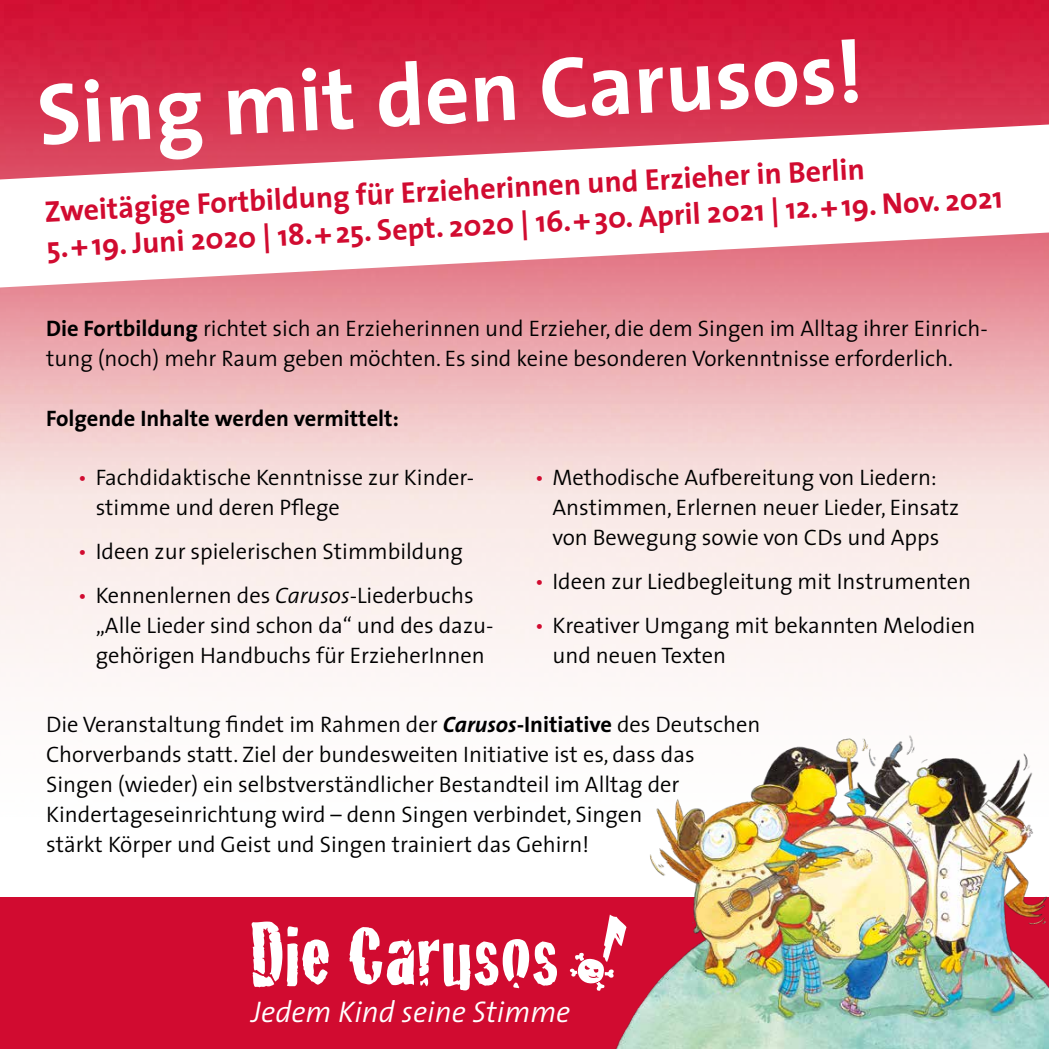
<style>
.page{position:relative;width:1049px;height:1049px;background:#fff}
.page>*{position:absolute;margin:0;border:0;box-sizing:border-box;transform-origin:0 0}
.t1{font:700 87.5px "The Sans";color:#fff}
.t2{font:700 30px/36px "The Sans";color:#d10b30}
.t3{font:italic 300 30px "The Sans";color:#fff}
.t4{font:300 22.5px/30px "The Sans";color:#000}
.t5{font:700 22.5px "The Sans";color:#000}
.s1{font-weight:700}
.s2{color:#d10b30}
.s3{font-style:italic}
.s4{font-weight:700;font-style:italic}
</style>
<div class="page">
<img style="left:0;top:0;width:1049px;height:503px">
<div style="left:0;top:897px;width:1049px;height:152px;background:#d10b30"></div>
<svg style="left:0;top:124px;width:1049px;height:163px"></svg>
<img style="left:568px;top:677px;width:481px;height:372px">
<svg style="left:252px;top:921px;width:77px;height:66px"></svg>
<svg style="left:349px;top:927px;width:208px;height:63px"></svg>
<svg style="left:570px;top:914px;width:56px;height:77px"></svg>
<h1 class="t1" style="left:34px;top:59px;width:828px;rotate:-3deg">Sing mit den Carusos!</h1>
<h2 class="t2" style="left:44px;top:194px;width:959px;rotate:-3deg">Zweitägige Fortbildung für Erzieherinnen und Erzieher in Berlin<br>5.+19. Juni 2020 | 18.+25. Sept. 2020 | 16.+30. April 2021 | 12.+19. Nov. 2021</h2>
<p class="t4" style="left:46px;top:313px;width:943px"><span class="s1">Die Fortbildung</span> richtet sich an Erzieherinnen und Erzieher, die dem Singen im Alltag ihrer Einrich&shy;tung (noch) mehr Raum geben möchten. Es sind keine besonderen Vorkenntnisse erforderlich.</p>
<p class="t5" style="left:46px;top:404px;width:354px">Folgende Inhalte werden vermittelt:</p>
<p class="t4" style="left:96px;top:462px;width:380px;text-indent:-18px"><span class="s2">•</span> Fachdidaktische Kenntnisse zur Kinder&shy;stimme und deren Pflege</p>
<p class="t4" style="left:78px;top:536px;width:386px"><span class="s2">•</span> Ideen zur spielerischen Stimmbildung</p>
<p class="t4" style="left:96px;top:581px;width:399px;text-indent:-18px"><span class="s2">•</span> Kennenlernen des <span class="s3">Carusos</span>-Liederbuchs „Alle Lieder sind schon da“ und des dazu&shy;gehörigen Handbuchs für ErzieherInnen</p>
<p class="t4" style="left:552px;top:462px;width:408px;text-indent:-18px"><span class="s2">•</span> Methodische Aufbereitung von Liedern:<br>Anstimmen, Erlernen neuer Lieder, Einsatz von Bewegung sowie von CDs und Apps</p>
<p class="t4" style="left:535px;top:566px;width:438px"><span class="s2">•</span> Ideen zur Liedbegleitung mit Instrumenten</p>
<p class="t4" style="left:552px;top:611px;width:424px;text-indent:-18px"><span class="s2">•</span> Kreativer Umgang mit bekannten Melodien und neuen Texten</p>
<p class="t4" style="left:46px;top:709px;width:716px">Die Veranstaltung findet im Rahmen der <span class="s4">Carusos</span><span class="s1">-Initiative</span> des Deutschen Chorverbands statt. Ziel der bundesweiten Initiative ist es, dass das Singen (wieder) ein selbstverständlicher Bestandteil im Alltag der Kindertageseinrichtung wird – denn Singen verbindet, Singen<br>stärkt Körper und Geist und Singen trainiert das Gehirn!</p>
<h2 class="t3" style="left:252px;top:992px;width:320px">Jedem Kind seine Stimme</h2>
</div>
